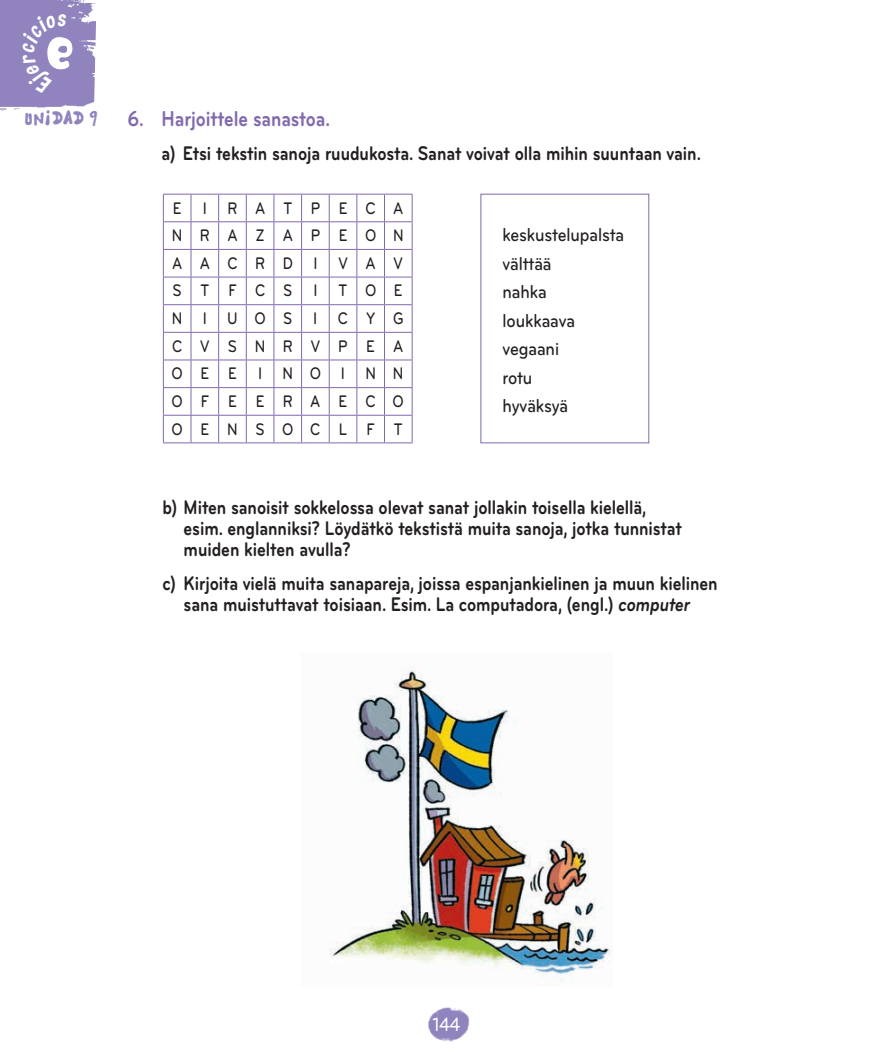
<style>
.page{position:relative;width:893px;height:1063px;background:#fff}
.page>*{position:absolute;margin:0;border:0;box-sizing:border-box;transform-origin:0 0}
.t1{font:700 22.35px "Bryant Pro";letter-spacing:-.005em;color:#8169ae;scale:.83 1}
.t2{font:700 20.55px/21px "Bryant Pro";letter-spacing:-.005em;color:#231f20;scale:.83 1}
.t3{font:500 19.95px "Bryant Pro";color:#fff;scale:.83 1}
.t4{font:500 19.5px/28.5px "Bryant Pro";letter-spacing:-.005em;color:#231f20;scale:.86 1}
.t5{font:500 17.4px/27.6px "Bryant Pro";letter-spacing:1.23em;color:#231f20;text-align:justify;scale:.83 1}
.s1{font-style:italic}
</style>
<div class="page">
<img style="left:0;top:0;width:96px;height:111px">
<img style="left:428px;top:1007px;width:42px;height:35px">
<svg style="left:163px;top:194px;width:250px;height:250px"></svg>
<img style="left:329px;top:666px;width:283px;height:318px">
<div style="left:480px;top:194px;width:169px;height:249px;border:1px solid #8169ae"></div>
<svg style="left:22px;top:14px;width:52px;height:81px;background:#9f93c5"></svg>
<p class="t1" style="left:24px;top:105px;width:370px"><sup>UN</sup><sup>i</sup><sup>D</sup><sup>A</sup><sup>D</sup> <sup>9</sup> 6. Harjoittele sanastoa.</p>
<p class="t2" style="left:162px;top:142px;width:651px">a) Etsi tekstin sanoja ruudukosta. Sanat voivat olla mihin suuntaan vain.</p>
<p class="t5" style="left:171px;top:194px;width:282px">E I RATPECA NRAZAPEON AACRD I VAV STFCS I TOE NIUOS ICYG CVSNRVPEA OEE INOINN OFEERAECO OENSOCLFT</p>
<p class="t4" style="left:502px;top:221px;width:143px">keskustelupalsta välttää<br>nahka loukkaava vegaani<br>rotu<br>hyväksyä</p>
<p class="t2" style="left:184px;top:497px;width:602px;text-indent:-21px">b) Miten sanoisit sokkelossa olevat sanat jollakin toisella kielellä, esim. englanniksi? Löydätkö tekstistä muita sanoja, jotka tunnistat muiden kielten avulla?</p>
<p class="t2" style="left:162px;top:573px;width:671px;text-align:center">c) Kirjoita vielä muita sanapareja, joissa espanjankielinen ja muun kielinen sana muistuttavat toisiaan. Esim. La computadora, (engl.) <span class="s1">computer</span></p>
<p class="t3" style="left:433px;top:1013px;width:34px">144</p>
</div>
